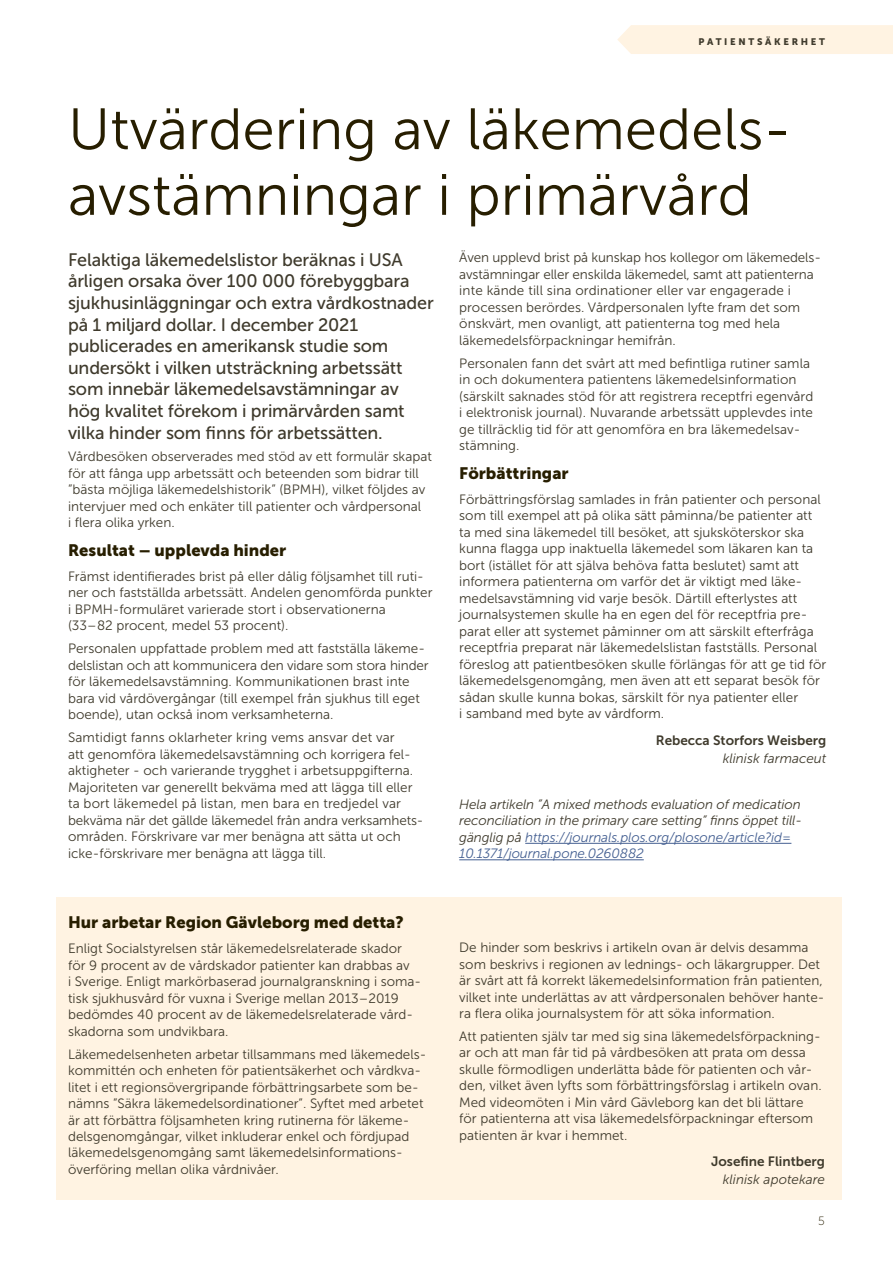
<style>
.page{position:relative;width:893px;height:1263px;background:#fff}
.page>*{position:absolute;margin:0;border:0;box-sizing:border-box;transform-origin:0 0}
.H1__Rubrik_fet_38{font:58.05px/65.7px "Museo Sans 300";color:#271e00}
.p__Ingress{font:18px/21.6px "Museo Sans 500";letter-spacing:-.01em;color:#3f3a2c}
.H2__Mellanrubrik{font:16.5px "Museo Sans 900";color:#271e00}
.p__Bröd_9_11{font:13.5px/16.5px "Museo Sans 300";color:#3f3a2c}
.p__Referenser_9_11{font:italic 13.5px/16.5px "Museo Sans 300";letter-spacing:-.01em;color:#3f3a2c}
.p__Namn{font:13.5px "Museo Sans 700";color:#3f3a2c}
.p__titel{font:italic 13.5px "Museo Sans 300";color:#3f3a2c}
.t1{font:12px "Museo Sans 100";color:#271e00}
.t2{font:9.45px "Museo Sans 900";letter-spacing:.285em;color:#3f3a2c}
.s1{color:#456092}
</style>
<div class="page">
<div style="left:56px;top:897px;width:786px;height:302px;background:#fff3e2"></div>
<div style="left:617px;top:25px;width:276px;height:29px;background:#fff3e2"></div>
<hr style="left:525px;top:843px;width:266px;height:1px;background:#456092">
<hr style="left:459px;top:859px;width:185px;height:1px;background:#456092">
<p class="t2" style="left:699px;top:36px;width:128px">PATIENTSÄKERHET</p>
<h1 class="H1__Rubrik_fet_38" style="left:68px;top:97px;width:725px">Utvärdering av läkemedels&shy;avstämningar i primärvård</h1>
<p class="p__Ingress" style="left:68px;top:249px;width:367px">Felaktiga läkemedelslistor beräknas i USA årligen orsaka över 100 000 förebyggbara sjukhusinläggningar och extra vårdkostnader på 1 miljard dollar. I december 2021 publicerades en amerikansk studie som undersökt i vilken utsträckning arbetssätt som innebär läkemedelsavstämningar av hög kvalitet förekom i primärvården samt vilka hinder som finns för arbetssätten.</p>
<p class="p__Bröd_9_11" style="left:68px;top:449px;width:365px">Vårdbesöken observerades med stöd av ett formulär skapat för att fånga upp arbetssätt och beteenden som bidrar till ”bästa möjliga läkemedelshistorik” (BPMH), vilket följdes av intervjuer med och enkäter till patienter och vårdpersonal<br>i flera olika yrken.</p>
<h2 class="H2__Mellanrubrik" style="left:68px;top:541px;width:220px">Resultat – upplevda hinder</h2>
<p class="p__Bröd_9_11" style="left:68px;top:568px;width:366px">Främst identifierades brist på eller dålig följsamhet till ruti&shy;ner och fastställda arbetssätt. Andelen genomförda punkter i BPMH-formuläret varierade stort i observationerna<br>(33 – 82 procent, medel 53 procent).</p>
<p class="p__Bröd_9_11" style="left:68px;top:640px;width:362px">Personalen uppfattade problem med att fastställa läkeme&shy;delslistan och att kommunicera den vidare som stora hinder för läkemedelsavstämning. Kommunikationen brast inte bara vid vårdövergångar (till exempel från sjukhus till eget boende), utan också inom verksamheterna.</p>
<p class="p__Bröd_9_11" style="left:68px;top:729px;width:357px">Samtidigt fanns oklarheter kring vems ansvar det var<br>att genomföra läkemedelsavstämning och korrigera fel&shy;aktigheter - och varierande trygghet i arbetsuppgifterna.<br>Majoriteten var generellt bekväma med att lägga till eller ta bort läkemedel på listan, men bara en tredjedel var bekväma när det gällde läkemedel från andra verksamhets&shy;områden. Förskrivare var mer benägna att sätta ut och icke-förskrivare mer benägna att lägga till.</p>
<p class="p__Bröd_9_11" style="left:459px;top:250px;width:363px">Även upplevd brist på kunskap hos kollegor om läkemedels&shy;avstämningar eller enskilda läkemedel, samt att patienterna inte kände till sina ordinationer eller var engagerade i processen berördes. Vårdpersonalen lyfte fram det som önskvärt, men ovanligt, att patienterna tog med hela läkemedelsförpackningar hemifrån.</p>
<p class="p__Bröd_9_11" style="left:459px;top:355px;width:355px">Personalen fann det svårt att med befintliga rutiner samla in och dokumentera patientens läkemedelsinformation (särskilt saknades stöd för att registrera receptfri egenvård i elektronisk journal). Nuvarande arbetssätt upplevdes inte ge tillräcklig tid för att genomföra en bra läkemedelsav&shy;stämning.</p>
<h2 class="H2__Mellanrubrik" style="left:459px;top:463px;width:111px">Förbättringar</h2>
<p class="p__Bröd_9_11" style="left:459px;top:491px;width:369px">Förbättringsförslag samlades in från patienter och personal som till exempel att på olika sätt påminna/be patienter att ta med sina läkemedel till besöket, att sjuksköterskor ska kunna flagga upp inaktuella läkemedel som läkaren kan ta bort (istället för att själva behöva fatta beslutet) samt att informera patienterna om varför det är viktigt med läke&shy;medelsavstämning vid varje besök. Därtill efterlystes att journalsystemen skulle ha en egen del för receptfria pre&shy;parat eller att systemet påminner om att särskilt efterfråga receptfria preparat när läkemedelslistan fastställs. Personal föreslog att patientbesöken skulle förlängas för att ge tid för läkemedelsgenomgång, men även att ett separat besök för sådan skulle kunna bokas, särskilt för nya patienter eller<br>i samband med byte av vårdform.</p>
<p class="p__Namn" style="left:656px;top:732px;width:172px">Rebecca Storfors Weisberg</p>
<p class="p__titel" style="left:723px;top:751px;width:105px">klinisk farmaceut</p>
<p class="p__Referenser_9_11" style="left:459px;top:796px;width:344px">Hela artikeln ”A mixed methods evaluation of medication reconciliation in the primary care setting” finns öppet till&shy;gänglig på <span class="s1">https://journals.plos.org/plosone/article?id= 10.1371/journal.pone.0260882</span></p>
<h2 class="H2__Mellanrubrik" style="left:68px;top:913px;width:337px">Hur arbetar Region Gävleborg med detta?</h2>
<p class="p__Bröd_9_11" style="left:68px;top:940px;width:355px">Enligt Socialstyrelsen står läkemedelsrelaterade skador för 9 procent av de vårdskador patienter kan drabbas av<br>i Sverige. Enligt markörbaserad journalgranskning i soma&shy;tisk sjukhusvård för vuxna i Sverige mellan 2013 – 2019 bedömdes 40 procent av de läkemedelsrelaterade vård&shy;skadorna som undvikbara.</p>
<p class="p__Bröd_9_11" style="left:68px;top:1046px;width:360px">Läkemedelsenheten arbetar tillsammans med läkemedels&shy;kommittén och enheten för patientsäkerhet och vårdkva&shy;litet i ett regionsövergripande förbättringsarbete som be&shy;nämns ”Säkra läkemedelsordinationer”. Syftet med arbetet är att förbättra följsamheten kring rutinerna för läkeme&shy;delsgenomgångar, vilket inkluderar enkel och fördjupad läkemedelsgenomgång samt läkemedelsinformations&shy;överföring mellan olika vårdnivåer.</p>
<p class="p__Bröd_9_11" style="left:459px;top:939px;width:367px">De hinder som beskrivs i artikeln ovan är delvis desamma som beskrivs i regionen av lednings- och läkargrupper. Det är svårt att få korrekt läkemedelsinformation från patienten, vilket inte underlättas av att vårdpersonalen behöver hante&shy;ra flera olika journalsystem för att söka information.</p>
<p class="p__Bröd_9_11" style="left:459px;top:1028px;width:364px">Att patienten själv tar med sig sina läkemedelsförpackning&shy;ar och att man får tid på vårdbesöken att prata om dessa skulle förmodligen underlätta både för patienten och vår&shy;den, vilket även lyfts som förbättringsförslag i artikeln ovan.<br>Med videomöten i Min vård Gävleborg kan det bli lättare för patienterna att visa läkemedelsförpackningar eftersom patienten är kvar i hemmet.</p>
<p class="p__Namn" style="left:711px;top:1154px;width:115px">Josefine Flintberg</p>
<p class="p__titel" style="left:723px;top:1172px;width:104px">klinisk apotekare</p>
<p class="t1" style="left:818px;top:1214px;width:8px">5</p>
</div>
